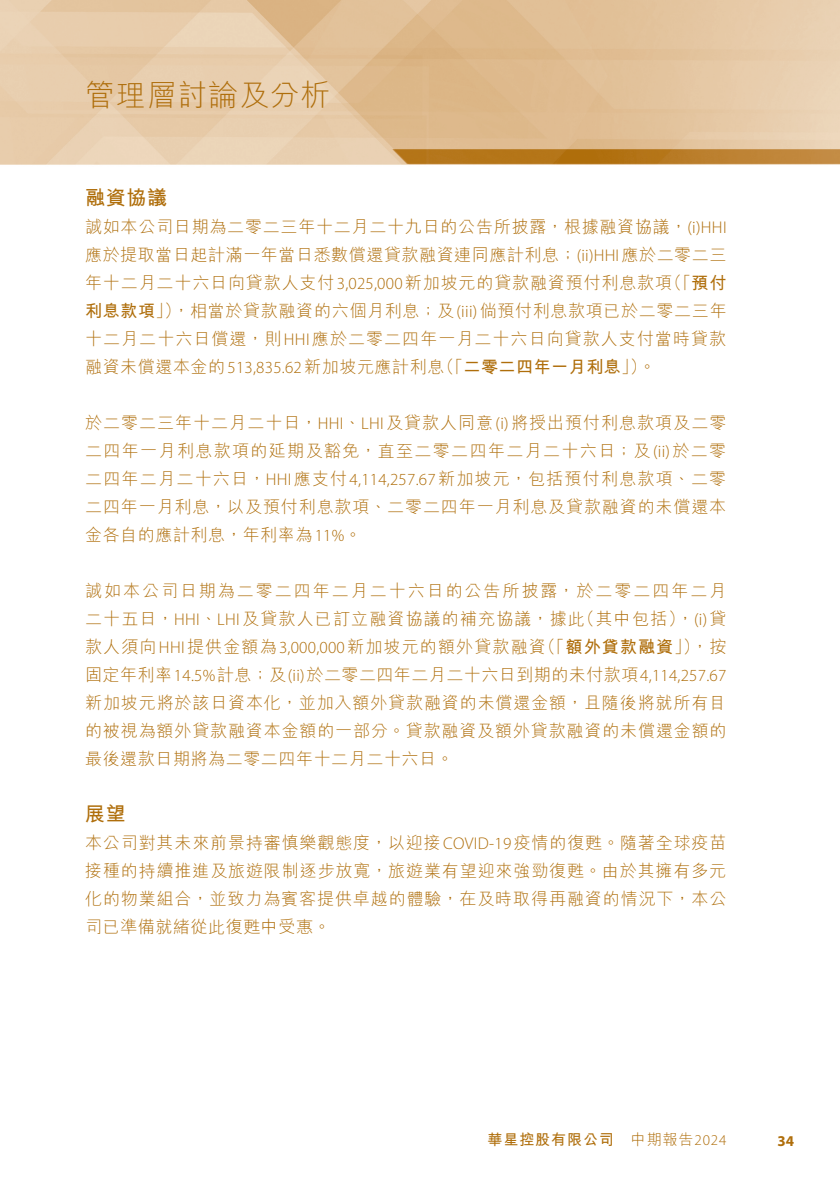
<style>
.page{position:relative;width:840px;height:1191px;background:#fff}
.page>*{position:absolute;margin:0;border:0;box-sizing:border-box;transform-origin:0 0}
.t1{font:300 30px "M Hei HK";letter-spacing:.025em;color:#af6e0b}
._01_H1{font:700 20px "M Hei HK";letter-spacing:.03em;color:#af6e0b}
._00_txt{font:300 17px/28px "M Hei HK";letter-spacing:.05em;color:#af6e0b}
._00_txt-2{font:300 17px/28px "M Hei HK";letter-spacing:.115em;color:#af6e0b;text-align:right}
._00_txt-3{font:700 17px "M Hei HK";letter-spacing:.035em;color:#af6e0b}
.t2{font:300 15px "M Hei HK";color:#af6e0b}
.t3{font:700 15px "M Hei HK";letter-spacing:.06em;color:#af6e0b}
.t4{font:700 15px "Myriad Pro";color:#af6e0b}
.s1{font-family:"Myriad Pro"}
.s2{font-weight:700}
.s3{font-weight:300}
</style>
<div class="page">
<img style="left:0;top:0;width:839px;height:165px">
<h1 class="t1" style="left:85px;top:80px;width:247px">管理層討論及分析</h1>
<p class="_01_H1" style="left:85px;top:183px;width:83px">融資協議</p>
<p class="_00_txt" style="left:85px;top:212px;width:642px;text-align:right">誠如本公司日期為二零二三年十二月二十九日的公告所披露，根據融資協議， <span class="s1">)i( HHI</span>應於提取當日起計滿一年當日悉數償還貸款融資連同應計利息；<span class="s1">( )i i HHI</span>應於二零二三（「<span class="s2">預付</span></p>
<p class="_00_txt" style="left:173px;top:268px;width:555px;text-indent:-88px">年十二月二十六日向貸款人支付<span class="s1">3,025,000</span>新加坡元的貸款融資預付利息款項<br>，相當於貸款融資的六個月利息；及<span class="s1">(iii)</span>倘預付利息款項已於二零二三年</p>
<p class="_00_txt-3" style="left:85px;top:298px;width:97px">利息款項<span class="s3">」）</span></p>
<p class="_00_txt" style="left:85px;top:324px;width:642px">十二月二十六日償還，則<span class="s1">HHI</span>應於二零二四年一月二十六日向貸款人支付當時貸款</p>
<p class="_00_txt-3" style="left:437px;top:354px;width:220px"><span class="s3">（「</span>二零二四年一月利息 <span class="s3">。(「</span></p>
<p class="_00_txt" style="left:85px;top:352px;width:360px">融資未償還本金的<span class="s1">513,835.62</span>新加坡元應計利息</p>
<p class="_00_txt" style="left:85px;top:408px;width:642px;text-align:justify">於二零二三年十二月二十日，<span class="s1">HHI</span>、<span class="s1">LHI</span>及貸款人同意 <span class="s1">)i(</span> 將授出預付利息款項及二零二四年一月利息款項的延期及豁免，直至二零二四年二月二十六日；及 <span class="s1">)i i(</span> 於二零二四年二月二十六日，<span class="s1">HHI</span>應支付<span class="s1">4,114,257.67</span>新加坡元，包括預付利息款項、二零二四年一月利息，以及預付利息款項、二零二四年一月利息及貸款融資的未償還本金各自的應計利息，年利率為<span class="s1">11%</span>。</p>
<p class="_00_txt-2" style="left:85px;top:576px;width:642px">誠如本公司日期為二零二四年二月二十六日的公告所披露，於二零二四年二月（其中包括，） 貸<span class="s1">)i(</span></p>
<p class="_00_txt" style="left:85px;top:604px;width:501px">二十五日，<span class="s1">HHI</span>、<span class="s1">LHI</span>及貸款人已訂立融資協議的補充協議，據此</p>
<p class="_00_txt" style="left:85px;top:632px;width:642px">款人須向<span class="s1">HHI</span>提供金額為<span class="s1">3,000,000</span>新加坡元的額外貸款融資<br>固定年利率<span class="s1">14.5%</span>計息；及 <span class="s1">)i i(</span> 於二零二四年二月二十六日到期的未付款項<span class="s1">4,114,257.67</span>新加坡元將於該日資本化，並加入額外貸款融資的未償還金額，且隨後將就所有目的被視為額外貸款融資本金額的一部分。貸款融資及額外貸款融資的未償還金額的最後還款日期將為二零二四年十二月二十六日。</p>
<p class="_01_H1" style="left:85px;top:799px;width:42px">展望</p>
<p class="_00_txt" style="left:85px;top:828px;width:642px;text-align:justify">本公司對其未來前景持審慎樂觀態度，以迎接<span class="s1">COVID-19</span>疫情的復甦。隨著全球疫苗接種的持續推進及旅遊限制逐步放寬，旅遊業有望迎來強勁復甦。由於其擁有多元化的物業組合，並致力為賓客提供卓越的體驗，在及時取得再融資的情況下，本公司已準備就緒從此復甦中受惠。</p>
<p class="_00_txt-3" style="left:538px;top:634px;width:162px"><span class="s3">（「</span>額外貸款融資<span class="s3">」）</span></p>
<p class="_00_txt" style="left:691px;top:632px;width:36px">，按</p>
<p class="t3" style="left:487px;top:1128px;width:128px">華星控股有限公司</p>
<p class="t2" style="left:630px;top:1132px;width:97px">中期報告<span class="s1">2024</span></p>
<p class="t4" style="left:777px;top:1131px;width:18px">34</p>
</div>
